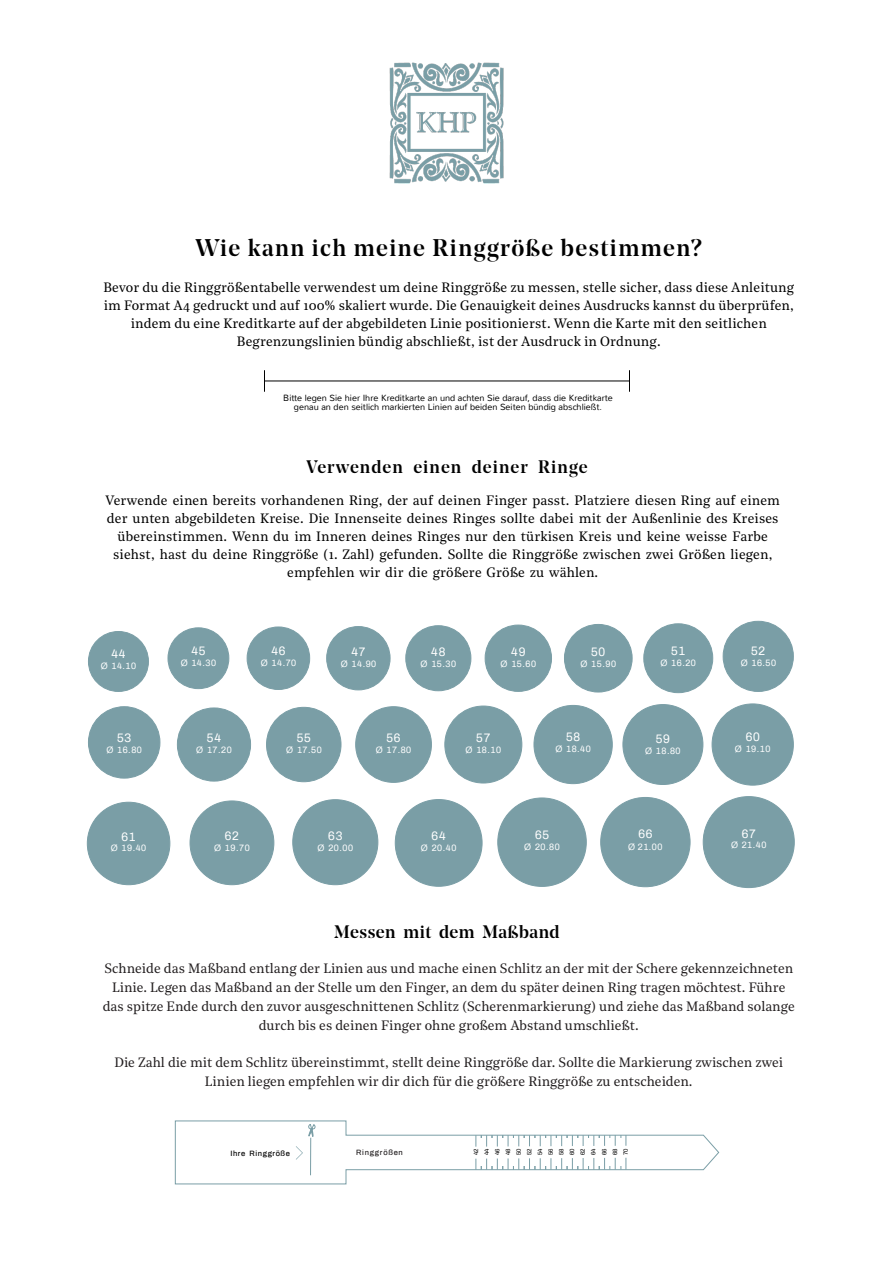
<style>
.page{position:relative;width:894px;height:1263px;background:#fff}
.page>*{position:absolute;margin:0;border:0;box-sizing:border-box;transform-origin:0 0}
.t1{font:500 24px "Noe Display";letter-spacing:.06em;color:#000}
.t2{font:500 18px "Noe Display";letter-spacing:.05em;color:#000}
.t3{font:500 18px "Noe Display";letter-spacing:.025em;color:#000}
.t4{font:13.5px/18px "Noe Text";letter-spacing:.01em;color:#000;text-align:center}
.t5{font:13.5px/19px "Noe Text";color:#231f20;text-align:center}
.t6{font:12px "Archivo";letter-spacing:.06em;color:#fff}
.t7{font:9px "Archivo";letter-spacing:.06em;color:#fff}
.t8{font:300 9px/9px "Nunito";color:#000;text-align:center}
.t9{font:500 7.5px "Archivo";letter-spacing:.075em;color:#000}
.t10{font:500 7.5px "Archivo";letter-spacing:.1em;color:#231f20}
.t11{font:6px/10.6px "Archivo";color:#000;text-align:justify}
</style>
<div class="page">
<hr style="left:265px;top:381px;width:364px;height:1px;background:#000">
<svg style="left:264px;top:370px;width:1px;height:22px"></svg>
<svg style="left:629px;top:370px;width:1px;height:22px"></svg>
<svg style="left:174px;top:1120px;width:545px;height:65px"></svg>
<div style="left:326px;top:626px;width:64px;height:64px;background:#7a9ea6;border:1px solid #7a9ea6;border-radius:50%"></div>
<div style="left:88px;top:706px;width:72px;height:72px;background:#7a9ea6;border:1px solid #7a9ea6;border-radius:50%"></div>
<div style="left:405px;top:625px;width:66px;height:66px;background:#7a9ea6;border:1px solid #7a9ea6;border-radius:50%"></div>
<div style="left:484px;top:625px;width:67px;height:67px;background:#7a9ea6;border:1px solid #7a9ea6;border-radius:50%"></div>
<div style="left:88px;top:631px;width:61px;height:61px;background:#7a9ea6;border:1px solid #7a9ea6;border-radius:50%"></div>
<div style="left:564px;top:624px;width:68px;height:68px;background:#7a9ea6;border:1px solid #7a9ea6;border-radius:50%"></div>
<div style="left:167px;top:627px;width:62px;height:62px;background:#7a9ea6;border:1px solid #7a9ea6;border-radius:50%"></div>
<div style="left:643px;top:623px;width:69px;height:70px;background:#7a9ea6;border:1px solid #7a9ea6;border-radius:50%"></div>
<div style="left:247px;top:627px;width:63px;height:63px;background:#7a9ea6;border:1px solid #7a9ea6;border-radius:50%"></div>
<div style="left:722px;top:621px;width:71px;height:71px;background:#7a9ea6;border:1px solid #7a9ea6;border-radius:50%"></div>
<div style="left:622px;top:704px;width:81px;height:81px;background:#7a9ea6;border:1px solid #7a9ea6;border-radius:50%"></div>
<div style="left:177px;top:708px;width:74px;height:73px;background:#7a9ea6;border:1px solid #7a9ea6;border-radius:50%"></div>
<div style="left:711px;top:703px;width:82px;height:82px;background:#7a9ea6;border:1px solid #7a9ea6;border-radius:50%"></div>
<div style="left:266px;top:707px;width:75px;height:75px;background:#7a9ea6;border:1px solid #7a9ea6;border-radius:50%"></div>
<div style="left:87px;top:802px;width:83px;height:83px;background:#7a9ea6;border:1px solid #7a9ea6;border-radius:50%"></div>
<div style="left:355px;top:706px;width:76px;height:77px;background:#7a9ea6;border:1px solid #7a9ea6;border-radius:50%"></div>
<div style="left:189px;top:801px;width:85px;height:84px;background:#7a9ea6;border:1px solid #7a9ea6;border-radius:50%"></div>
<div style="left:444px;top:706px;width:78px;height:77px;background:#7a9ea6;border:1px solid #7a9ea6;border-radius:50%"></div>
<div style="left:533px;top:705px;width:79px;height:79px;background:#7a9ea6;border:1px solid #7a9ea6;border-radius:50%"></div>
<div style="left:497px;top:798px;width:89px;height:89px;background:#7a9ea6;border:1px solid #7a9ea6;border-radius:50%"></div>
<div style="left:600px;top:797px;width:90px;height:90px;background:#7a9ea6;border:1px solid #7a9ea6;border-radius:50%"></div>
<div style="left:702px;top:796px;width:92px;height:92px;background:#7a9ea6;border:1px solid #7a9ea6;border-radius:50%"></div>
<div style="left:292px;top:799px;width:86px;height:86px;background:#7a9ea6;border:1px solid #7a9ea6;border-radius:50%"></div>
<div style="left:395px;top:799px;width:87px;height:88px;background:#7a9ea6;border:1px solid #7a9ea6;border-radius:50%"></div>
<img style="left:389px;top:62px;width:115px;height:121px">
<h1 class="t1" style="left:195px;top:238px;width:508px">Wie kann ich meine Ringgröße bestimmen?</h1>
<p class="t4" style="left:103px;top:280px;width:692px">Bevor du die Ringgrößentabelle verwendest um deine Ringgröße zu messen, stelle sicher, dass diese Anleitung im Format A4 gedruckt und auf 100% skaliert wurde. Die Genauigkeit deines Ausdrucks kannst du überprüfen, indem du eine Kreditkarte auf der abgebildeten Linie positionierst. Wenn die Karte mit den seitlichen Begrenzungslinien bündig abschließt, ist der Ausdruck in Ordnung.</p>
<p class="t8" style="left:283px;top:393px;width:331px">Bitte legen Sie hier Ihre Kreditkarte an und achten Sie darauf, dass die Kreditkarte genau an den seitlich markierten Linien auf beiden Seiten bündig abschließt.</p>
<h2 class="t2" style="left:306px;top:459px;width:283px">Verwenden einen deiner Ringe</h2>
<p class="t4" style="left:105px;top:492px;width:675px">Verwende einen bereits vorhandenen Ring, der auf deinen Finger passt. Platziere diesen Ring auf einem der unten abgebildeten Kreise. Die Innenseite deines Ringes sollte dabei mit der Außenlinie des Kreises übereinstimmen. Wenn du im Inneren deines Ringes nur den türkisen Kreis und keine weisse Farbe siehst, hast du deine Ringgröße (1. Zahl) gefunden. Sollte die Ringgröße zwischen zwei Größen liegen, empfehlen wir dir die größere Größe zu wählen.</p>
<p class="t6" style="left:111px;top:648px;width:16px">44</p>
<p class="t7" style="left:101px;top:661px;width:37px">Ø 14.10</p>
<p class="t6" style="left:191px;top:644px;width:16px">45</p>
<p class="t7" style="left:181px;top:658px;width:37px">Ø 14.30</p>
<p class="t6" style="left:271px;top:644px;width:16px">46</p>
<p class="t7" style="left:261px;top:658px;width:37px">Ø 14.70</p>
<p class="t6" style="left:351px;top:646px;width:16px">47</p>
<p class="t7" style="left:341px;top:659px;width:37px">Ø 14.90</p>
<p class="t6" style="left:431px;top:646px;width:16px">48</p>
<p class="t7" style="left:420px;top:659px;width:37px">Ø 15.30</p>
<p class="t6" style="left:511px;top:646px;width:16px">49</p>
<p class="t7" style="left:500px;top:659px;width:37px">Ø 15.60</p>
<p class="t6" style="left:591px;top:646px;width:16px">50</p>
<p class="t7" style="left:580px;top:659px;width:37px">Ø 15.90</p>
<p class="t6" style="left:671px;top:645px;width:16px">51</p>
<p class="t7" style="left:660px;top:658px;width:37px">Ø 16.20</p>
<p class="t6" style="left:751px;top:645px;width:16px">52</p>
<p class="t7" style="left:740px;top:658px;width:37px">Ø 16.50</p>
<p class="t6" style="left:117px;top:731px;width:16px">53</p>
<p class="t7" style="left:106px;top:745px;width:37px">Ø 16.80</p>
<p class="t6" style="left:207px;top:731px;width:16px">54</p>
<p class="t7" style="left:196px;top:745px;width:37px">Ø 17.20</p>
<p class="t6" style="left:296px;top:731px;width:16px">55</p>
<p class="t7" style="left:286px;top:745px;width:37px">Ø 17.50</p>
<p class="t6" style="left:386px;top:731px;width:16px">56</p>
<p class="t7" style="left:375px;top:745px;width:37px">Ø 17.80</p>
<p class="t6" style="left:476px;top:731px;width:16px">57</p>
<p class="t7" style="left:465px;top:745px;width:37px">Ø 18.10</p>
<p class="t6" style="left:566px;top:731px;width:16px">58</p>
<p class="t7" style="left:555px;top:744px;width:37px">Ø 18.40</p>
<p class="t6" style="left:655px;top:733px;width:16px">59</p>
<p class="t7" style="left:645px;top:746px;width:37px">Ø 18.80</p>
<p class="t6" style="left:745px;top:730px;width:16px">60</p>
<p class="t7" style="left:734px;top:744px;width:37px">Ø 19.10</p>
<p class="t6" style="left:121px;top:830px;width:16px">61</p>
<p class="t7" style="left:111px;top:843px;width:37px">Ø 19.40</p>
<p class="t6" style="left:225px;top:829px;width:16px">62</p>
<p class="t7" style="left:214px;top:843px;width:37px">Ø 19.70</p>
<p class="t6" style="left:328px;top:829px;width:16px">63</p>
<p class="t7" style="left:317px;top:843px;width:37px">Ø 20.00</p>
<p class="t6" style="left:431px;top:830px;width:16px">64</p>
<p class="t7" style="left:421px;top:843px;width:37px">Ø 20.40</p>
<p class="t6" style="left:534px;top:828px;width:16px">65</p>
<p class="t7" style="left:524px;top:842px;width:37px">Ø 20.80</p>
<p class="t6" style="left:638px;top:827px;width:16px">66</p>
<p class="t7" style="left:628px;top:842px;width:36px">Ø 21.00</p>
<p class="t6" style="left:741px;top:827px;width:16px">67</p>
<p class="t7" style="left:730px;top:841px;width:37px">Ø 21.40</p>
<h2 class="t3" style="left:334px;top:925px;width:227px">Messen mit dem Maßband</h2>
<p class="t5" style="left:103px;top:960px;width:693px">Schneide das Maßband entlang der Linien aus und mache einen Schlitz an der mit der Schere gekennzeichneten Linie. Legen das Maßband an der Stelle um den Finger, an dem du später deinen Ring tragen möchtest. Führe das spitze Ende durch den zuvor ausgeschnittenen Schlitz (Scherenmarkierung) und ziehe das Maßband solange durch bis es deinen Finger ohne großem Abstand umschließt.</p>
<p class="t5" style="left:114px;top:1054px;width:670px">Die Zahl die mit dem Schlitz übereinstimmt, stellt deine Ringgröße dar. Sollte die Markierung zwischen zwei<br>Linien liegen empfehlen wir dir dich für die größere Ringgröße zu entscheiden.</p>
<p class="t9" style="left:230px;top:1149px;width:61px">Ihre Ringgröße</p>
<p class="t10" style="left:356px;top:1148px;width:48px">Ringgrößen</p>
<p class="t11" style="left:470px;top:1155px;width:8px;rotate:-90deg">42<br>44<br>46<br>48<br>50<br>52<br>54<br>56<br>58<br>60<br>62<br>64<br>66<br>68<br>70</p>
</div>
